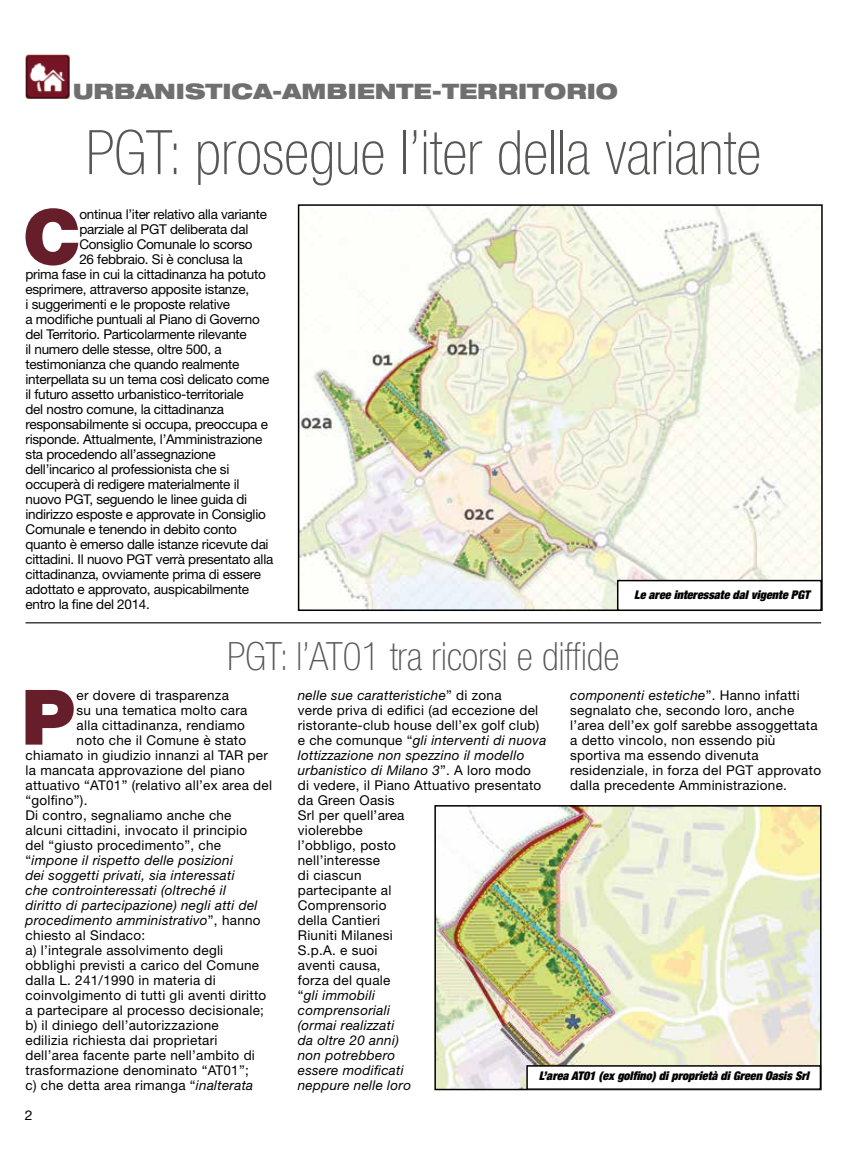
<style>
.page{position:relative;width:851px;height:1149px;background:#fff}
.page>*{position:absolute;margin:0;border:0;box-sizing:border-box;transform-origin:0 0}
.t1{font:900 76.5px "Helvetica Neue LT Std";color:#661e2a}
.t2{font:100 condensed 61.5px "Helvetica Neue LT Std";color:#575756}
.t3{font:100 condensed 39px "Helvetica Neue LT Std";color:#575756}
.t4{font:900 expanded 21.3px "Helvetica Neue LT Std";color:#706f6f}
.t5{font:13.5px/15px "Helvetica Neue LT Std";letter-spacing:.02em;color:#000}
.t6{font:13.5px "Helvetica Neue LT Std";letter-spacing:-.02em;color:#000}
.t7{font:italic 13.5px "Helvetica Neue LT Std";letter-spacing:.02em;color:#000}
.t8{font:13.5px "Helvetica Neue LT Std";letter-spacing:.02em;color:#000;scale:1.04 1}
.t9{font:italic 900 condensed 12px "Helvetica Neue LT Std";color:#000}
.s1{font-style:italic}
.s2{font-style:normal}
</style>
<div class="page">
<img style="left:301px;top:207px;width:518px;height:401px">
<div style="left:298px;top:204px;width:524px;height:407px;border:2px solid #000"></div>
<img style="left:26px;top:55px;width:43px;height:43px">
<div style="left:22px;top:51px;width:51px;height:51px;border:3px solid #fff"></div>
<hr style="left:26px;top:622px;width:795px;height:1px;background:#000">
<img style="left:437px;top:807px;width:381px;height:279px">
<div style="left:434px;top:804px;width:387px;height:285px;border:2px solid #000"></div>
<div style="left:617px;top:580px;width:204px;height:30px;background:#fff"></div>
<div style="left:617px;top:579px;width:204px;height:32px;border:2px solid #000"></div>
<div style="left:527px;top:1065px;width:293px;height:23px;background:#fff"></div>
<div style="left:526px;top:1064px;width:295px;height:25px;border:2px solid #000"></div>
<h3 class="t4" style="left:73px;top:77px;width:546px">URBANISTICA-AMBIENTE-TERRITORIO</h3>
<h2 class="t2" style="left:86px;top:118px;width:677px">PGT: prosegue l’iter della variante</h2>
<h1 class="t1" style="left:23px;top:191px;width:60px">C</h1>
<p class="t6" style="left:79px;top:206px;width:189px">ontinua l’iter relativo alla variante</p>
<p class="t6" style="left:79px;top:221px;width:170px">parziale al PGT deliberata dal</p>
<p class="t6" style="left:79px;top:236px;width:175px">Consiglio Comunale lo scorso</p>
<p class="t6" style="left:79px;top:251px;width:165px">26 febbraio. Si è conclusa la</p>
<p class="t6" style="left:26px;top:266px;width:242px">prima fase in cui la cittadinanza ha potuto</p>
<p class="t6" style="left:26px;top:281px;width:225px">esprimere, attraverso apposite istanze,</p>
<p class="t6" style="left:26px;top:296px;width:206px">i suggerimenti e le proposte relative</p>
<p class="t6" style="left:26px;top:311px;width:236px">a modifiche puntuali al Piano di Governo</p>
<p class="t6" style="left:26px;top:326px;width:223px">del Territorio. Particolarmente rilevante</p>
<p class="t6" style="left:26px;top:341px;width:198px">il numero delle stesse, oltre 500, a</p>
<p class="t6" style="left:26px;top:356px;width:215px">testimonianza che quando realmente</p>
<p class="t6" style="left:26px;top:371px;width:245px">interpellata su un tema così delicato come</p>
<p class="t6" style="left:26px;top:386px;width:220px">il futuro assetto urbanistico-territoriale</p>
<p class="t6" style="left:26px;top:401px;width:200px">del nostro comune, la cittadinanza</p>
<p class="t6" style="left:26px;top:416px;width:244px">responsabilmente si occupa, preoccupa e</p>
<p class="t6" style="left:26px;top:431px;width:238px">risponde. Attualmente, l’Amministrazione</p>
<p class="t6" style="left:26px;top:446px;width:192px">sta procedendo all’assegnazione</p>
<p class="t6" style="left:26px;top:461px;width:205px">dell’incarico al professionista che si</p>
<p class="t6" style="left:26px;top:476px;width:215px">occuperà di redigere materialmente il</p>
<p class="t6" style="left:26px;top:491px;width:223px">nuovo PGT, seguendo le linee guida di</p>
<p class="t6" style="left:26px;top:506px;width:242px">indirizzo esposte e approvate in Consiglio</p>
<p class="t6" style="left:26px;top:521px;width:213px">Comunale e tenendo in debito conto</p>
<p class="t6" style="left:26px;top:536px;width:244px">quanto è emerso dalle istanze ricevute dai</p>
<p class="t6" style="left:26px;top:551px;width:249px">cittadini. Il nuovo PGT verrà presentato alla</p>
<p class="t6" style="left:26px;top:566px;width:237px">cittadinanza, ovviamente prima di essere</p>
<p class="t6" style="left:26px;top:581px;width:225px">adottato e approvato, auspicabilmente</p>
<p class="t6" style="left:26px;top:596px;width:126px">entro la fine del 2014.</p>
<p class="t9" style="left:634px;top:587px;width:177px">Le aree interessate dal vigente PGT</p>
<h3 class="t3" style="left:227px;top:633px;width:393px">PGT: l’AT01 tra ricorsi e diffide</h3>
<p class="t5" style="left:298px;top:687px;width:250px"><span class="s1">nelle sue caratteristiche</span>” di zona<br>verde priva di edifici (ad eccezione del ristorante-club house dell’ex golf club) e che comunque “<span class="s1">gli interventi di nuova lottizzazione non spezzino il modello urbanistico di Milano 3</span>”. A loro modo<br>di vedere, il Piano Attuativo presentato da Green Oasis<br>Srl per quell’area<br>violerebbe<br>l’obbligo, posto<br>nell’interesse<br>di ciascun<br>partecipante al<br>Comprensorio<br>della Cantieri<br>Riuniti Milanesi<br>S.p.A. e suoi<br>aventi causa,<br>forza del quale<br>“<span class="s1">gli immobili<br>comprensoriali<br>(ormai realizzati<br>da oltre 20 anni)<br>non potrebbero<br>essere modificati<br>neppure nelle loro</span></p>
<p class="t5" style="left:570px;top:686px;width:252px"><span class="s1">componenti estetiche</span>”. Hanno infatti segnalato che, secondo loro, anche l’area dell’ex golf sarebbe assoggettata a detto vincolo, non essendo più sportiva ma essendo divenuta residenziale, in forza del PGT approvato dalla precedente Amministrazione.</p>
<h1 class="t1" style="left:21px;top:671px;width:55px">P</h1>
<p class="t5" style="left:77px;top:687px;width:154px">er dovere di trasparenza</p>
<p class="t5" style="left:77px;top:702px;width:172px">su una tematica molto cara</p>
<p class="t5" style="left:77px;top:717px;width:170px">alla cittadinanza, rendiamo</p>
<p class="t5" style="left:77px;top:732px;width:171px">noto che il Comune è stato</p>
<p class="t5" style="left:26px;top:747px;width:244px">chiamato in giudizio innanzi al TAR per</p>
<p class="t5" style="left:26px;top:762px;width:221px">la mancata approvazione del piano</p>
<p class="t5" style="left:26px;top:777px;width:248px">attuativo “AT01” (relativo all’ex area del</p>
<p class="t5" style="left:26px;top:792px;width:63px">“golfino”).</p>
<p class="t5" style="left:26px;top:807px;width:207px">Di contro, segnaliamo anche che</p>
<p class="t5" style="left:26px;top:822px;width:223px">alcuni cittadini, invocato il principio</p>
<p class="t5" style="left:26px;top:837px;width:197px">del “giusto procedimento”, che</p>
<p class="t7" style="left:26px;top:851px;width:209px"><span class="s2">“</span>impone il rispetto delle posizioni</p>
<p class="t7" style="left:26px;top:866px;width:211px">dei soggetti privati, sia interessati</p>
<p class="t7" style="left:26px;top:881px;width:202px">che controinteressati (oltreché il</p>
<p class="t7" style="left:26px;top:896px;width:233px">diritto di partecipazione) negli atti del</p>
<p class="t7" style="left:26px;top:911px;width:236px">procedimento amministrativo<span class="s2">”, hanno</span></p>
<p class="t5" style="left:26px;top:926px;width:121px">chiesto al Sindaco:</p>
<p class="t5" style="left:26px;top:941px;width:199px">a) l’integrale assolvimento degli</p>
<p class="t5" style="left:26px;top:956px;width:235px">obblighi previsti a carico del Comune</p>
<p class="t5" style="left:26px;top:971px;width:192px">dalla L. 241/1990 in materia di</p>
<p class="t5" style="left:26px;top:986px;width:242px">coinvolgimento di tutti gli aventi diritto</p>
<p class="t5" style="left:26px;top:1001px;width:240px">a partecipare al processo decisionale;</p>
<p class="t5" style="left:26px;top:1016px;width:195px">b) il diniego dell’autorizzazione</p>
<p class="t5" style="left:26px;top:1031px;width:193px">edilizia richiesta dai proprietari</p>
<p class="t5" style="left:26px;top:1046px;width:231px">dell’area facente parte nell’ambito di</p>
<p class="t5" style="left:26px;top:1061px;width:225px">trasformazione denominato “AT01”;</p>
<p class="t5" style="left:26px;top:1076px;width:229px">c) che detta area rimanga “<span class="s1">inalterata</span></p>
<p class="t9" style="left:538px;top:1067px;width:272px">L’area AT01 (ex golfino) di proprietà di Green Oasis Srl</p>
<p class="t8" style="left:25px;top:1106px;width:9px">2</p>
</div>
